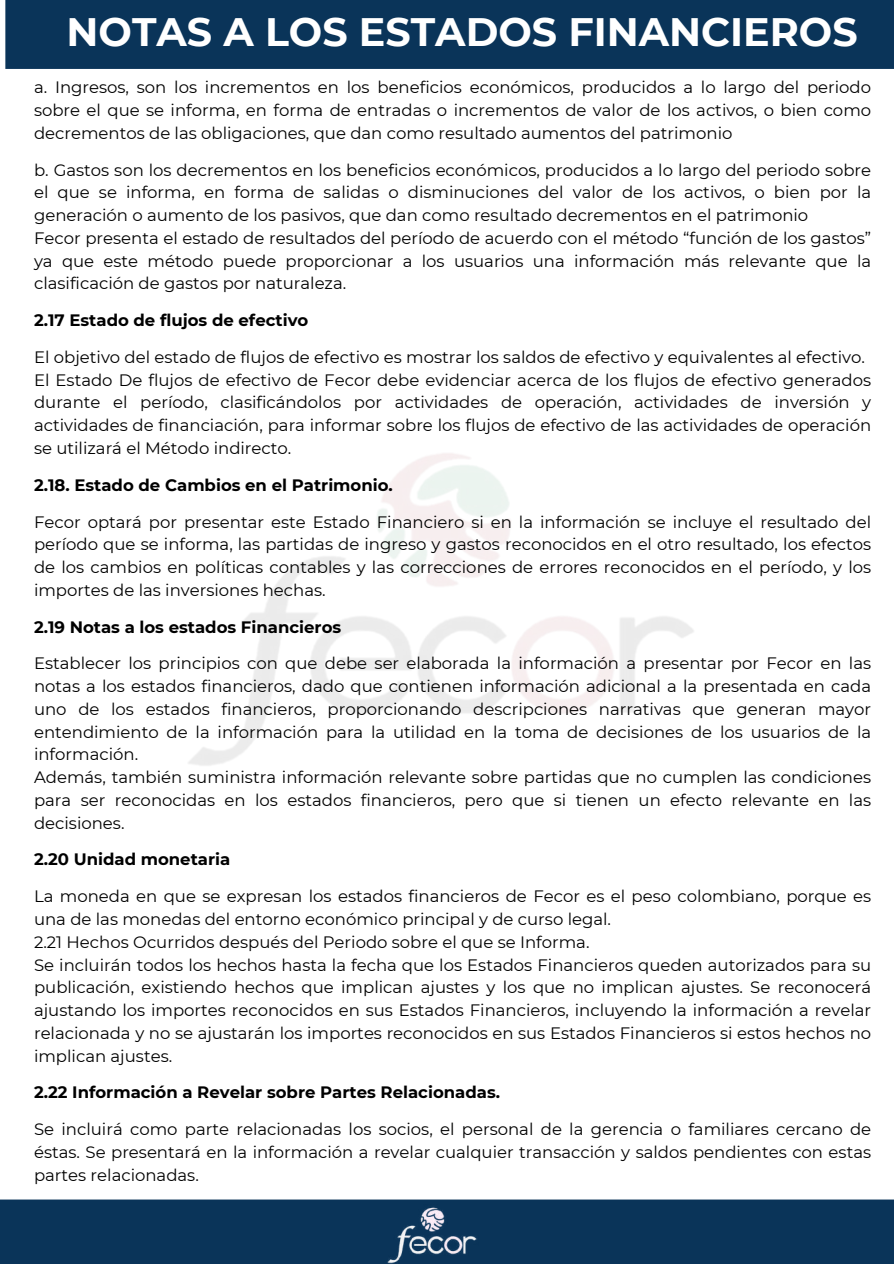
<style>
.page{position:relative;width:894px;height:1264px;background:#fff}
.page>*{position:absolute;margin:0;border:0;box-sizing:border-box;transform-origin:0 0}
.t1{font:700 39.6px "Montserrat";color:#fff}
.t2{font:16.5px/22.8px "Montserrat";color:#000}
.t3{font:700 16.5px "Montserrat";color:#000}
</style>
<div class="page">
<div style="left:0;top:1199px;width:893px;height:64px;background:#0a3459"></div>
<div style="left:5px;top:0;width:888px;height:69px;background:#0a3459"></div>
<img style="left:373px;top:1199px;width:116px;height:64px">
<h1 class="t1" style="left:67px;top:8px;width:792px">NOTAS A LOS ESTADOS FINANCIEROS</h1>
<p class="t2" style="left:34px;top:76px;width:838px;text-align:justify">a. Ingresos, son los incrementos en los beneficios económicos, producidos a lo largo del periodo sobre el que se informa, en forma de entradas o incrementos de valor de los activos, o bien como decrementos de las obligaciones, que dan como resultado aumentos del patrimonio</p>
<p class="t2" style="left:34px;top:158px;width:838px">b. Gastos son los decrementos en los beneficios económicos, producidos a lo largo del periodo sobre el que se informa, en forma de salidas o disminuciones del valor de los activos, o bien por la generación o aumento de los pasivos, que dan como resultado decrementos en el patrimonio<br>Fecor presenta el estado de resultados del período de acuerdo con el método “función de los gastos” ya que este método puede proporcionar a los usuarios una información más relevante que la clasificación de gastos por naturaleza.</p>
<p class="t3" style="left:34px;top:310px;width:276px">2.17 Estado de flujos de efectivo</p>
<p class="t2" style="left:34px;top:345px;width:838px">El objetivo del estado de flujos de efectivo es mostrar los saldos de efectivo y equivalentes al efectivo.<br>El Estado De flujos de efectivo de Fecor debe evidenciar acerca de los flujos de efectivo generados durante el período, clasificándolos por actividades de operación, actividades de inversión y actividades de financiación, para informar sobre los flujos de efectivo de las actividades de operación se utilizará el Método indirecto.</p>
<p class="t3" style="left:34px;top:475px;width:360px">2.18. Estado de Cambios en el Patrimonio.</p>
<p class="t2" style="left:34px;top:510px;width:838px;text-align:justify">Fecor optará por presentar este Estado Financiero si en la información se incluye el resultado del período que se informa, las partidas de ingreso y gastos reconocidos en el otro resultado, los efectos de los cambios en políticas contables y las correcciones de errores reconocidos en el período, y los importes de las inversiones hechas.</p>
<p class="t3" style="left:34px;top:616px;width:308px">2.19 Notas a los estados Financieros</p>
<p class="t2" style="left:34px;top:652px;width:838px">Establecer los principios con que debe ser elaborada la información a presentar por Fecor en las notas a los estados financieros, dado que contienen información adicional a la presentada en cada uno de los estados financieros, proporcionando descripciones narrativas que generan mayor entendimiento de la información para la utilidad en la toma de decisiones de los usuarios de la información.<br>Además, también suministra información relevante sobre partidas que no cumplen las condiciones para ser reconocidas en los estados financieros, pero que si tienen un efecto relevante en las decisiones.</p>
<p class="t3" style="left:34px;top:849px;width:198px">2.20 Unidad monetaria</p>
<p class="t2" style="left:34px;top:884px;width:838px">La moneda en que se expresan los estados financieros de Fecor es el peso colombiano, porque es una de las monedas del entorno económico principal y de curso legal.<br>2.21 Hechos Ocurridos después del Periodo sobre el que se Informa.<br>Se incluirán todos los hechos hasta la fecha que los Estados Financieros queden autorizados para su publicación, existiendo hechos que implican ajustes y los que no implican ajustes. Se reconocerá ajustando los importes reconocidos en sus Estados Financieros, incluyendo la información a revelar relacionada y no se ajustarán los importes reconocidos en sus Estados Financieros si estos hechos no implican ajustes.</p>
<p class="t3" style="left:34px;top:1082px;width:467px">2.22 Información a Revelar sobre Partes Relacionadas.</p>
<p class="t2" style="left:34px;top:1117px;width:838px;text-align:justify">Se incluirá como parte relacionadas los socios, el personal de la gerencia o familiares cercano de éstas. Se presentará en la información a revelar cualquier transacción y saldos pendientes con estas partes relacionadas.</p>
</div>
